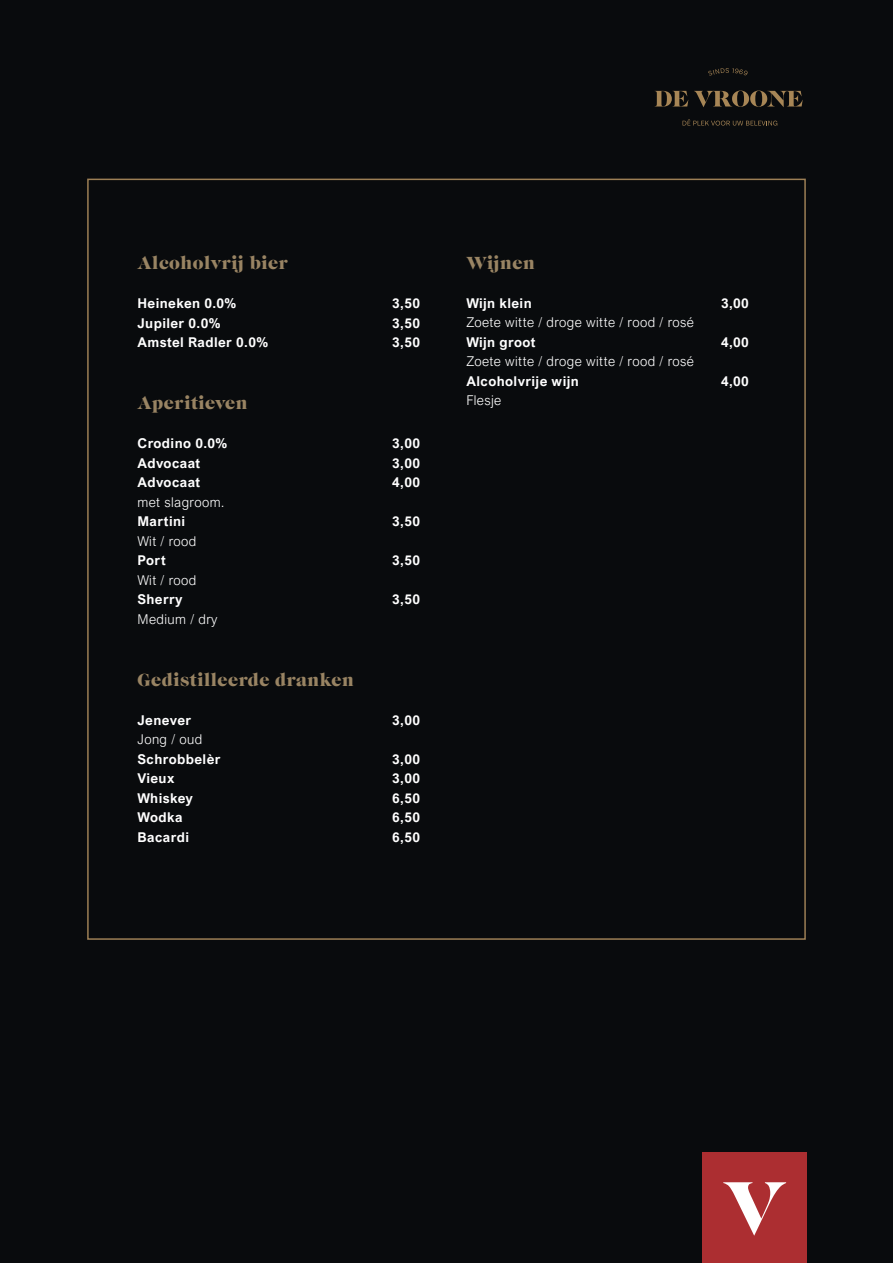
<style>
.page{position:relative;width:893px;height:1263px;background:#090b0d}
.page>*{position:absolute;margin:0;border:0;box-sizing:border-box;transform-origin:0 0}
.t1{font:18px "Caslon Gra D";letter-spacing:.03em;color:#998463}
.t2{font:700 13.5px "Arial Nova";letter-spacing:.03em;color:#fff}
.t3{font:300 13.5px "Arial Nova";letter-spacing:.03em;color:#fff}
.t4{font:700 13.5px/19.5px "Arial Nova";letter-spacing:.03em;color:#fff;text-align:justify}
.s1{font-style:inherit}
</style>
<div class="page">
<div style="left:702px;top:1152px;width:105px;height:111px;background:#ac2e31"></div>
<svg style="left:723px;top:1182px;width:64px;height:54px"></svg>
<svg style="left:708px;top:68px;width:40px;height:8px"></svg>
<svg style="left:655px;top:91px;width:33px;height:15px"></svg>
<svg style="left:694px;top:91px;width:109px;height:16px"></svg>
<svg style="left:682px;top:119px;width:95px;height:7px"></svg>
<p class="t1" style="left:137px;top:252px;width:151px">Alcoholvrij bier</p>
<p class="t2" style="left:137px;top:296px;width:100px">Heineken 0.0%</p>
<p class="t2" style="left:137px;top:315px;width:85px">Jupiler 0.0%</p>
<p class="t2" style="left:137px;top:335px;width:132px">Amstel Radler 0.0%</p>
<p class="t1" style="left:137px;top:392px;width:112px">Aperitieven</p>
<p class="t2" style="left:137px;top:436px;width:91px">Crodino 0.0%</p>
<p class="t2" style="left:137px;top:455px;width:64px">Advocaat</p>
<p class="t2" style="left:137px;top:475px;width:64px">Advocaat</p>
<p class="t3" style="left:137px;top:494px;width:89px">met slagroom.</p>
<p class="t2" style="left:137px;top:514px;width:49px">Martini</p>
<p class="t3" style="left:137px;top:533px;width:60px">Wit / rood</p>
<p class="t2" style="left:137px;top:553px;width:30px">Port</p>
<p class="t3" style="left:137px;top:572px;width:60px">Wit / rood</p>
<p class="t2" style="left:137px;top:592px;width:47px">Sherry</p>
<p class="t3" style="left:137px;top:611px;width:82px">Medium / dry</p>
<p class="t1" style="left:137px;top:669px;width:218px">Gedistilleerde dranken</p>
<p class="t2" style="left:137px;top:712px;width:55px">Jenever</p>
<p class="t3" style="left:137px;top:732px;width:66px">Jong / oud</p>
<p class="t2" style="left:137px;top:751px;width:85px">Schrobbelèr</p>
<p class="t2" style="left:137px;top:771px;width:38px">Vieux</p>
<p class="t2" style="left:137px;top:790px;width:57px">Whiskey</p>
<p class="t2" style="left:137px;top:810px;width:47px">Wodka</p>
<p class="t2" style="left:137px;top:829px;width:53px">Bacardi</p>
<p class="t4" style="left:392px;top:294px;width:29px">3,50<br>3,50<br>3,50</p>
<p class="t4" style="left:392px;top:434px;width:29px">3,00<br>3,00<br>4,00</p>
<p class="t4" style="left:392px;top:512px;width:29px">3,50</p>
<p class="t4" style="left:392px;top:551px;width:29px">3,50</p>
<p class="t4" style="left:392px;top:590px;width:29px">3,<span class="s1">5</span>0</p>
<p class="t4" style="left:392px;top:710px;width:29px">3,00</p>
<p class="t4" style="left:392px;top:749px;width:29px">3,00<br>3,00<br>6,50<br>6<span class="s1">,50<br></span>6,50</p>
<p class="t1" style="left:466px;top:252px;width:70px">Wijnen</p>
<p class="t2" style="left:466px;top:295px;width:67px">Wijn klein</p>
<p class="t3" style="left:466px;top:315px;width:229px">Zoete witte / droge witte / rood / rosé</p>
<p class="t2" style="left:466px;top:334px;width:71px">Wijn groot</p>
<p class="t3" style="left:466px;top:354px;width:229px">Zoete witte / droge witte / rood / rosé</p>
<p class="t2" style="left:466px;top:373px;width:114px">Alcoholvrije wijn</p>
<p class="t3" style="left:466px;top:393px;width:37px">Flesje</p>
<p class="t4" style="left:721px;top:293px;width:29px">3,00</p>
<p class="t4" style="left:721px;top:332px;width:29px">4,00</p>
<p class="t4" style="left:721px;top:371px;width:29px">4,0<span class="s1">0</span></p>
</div>
